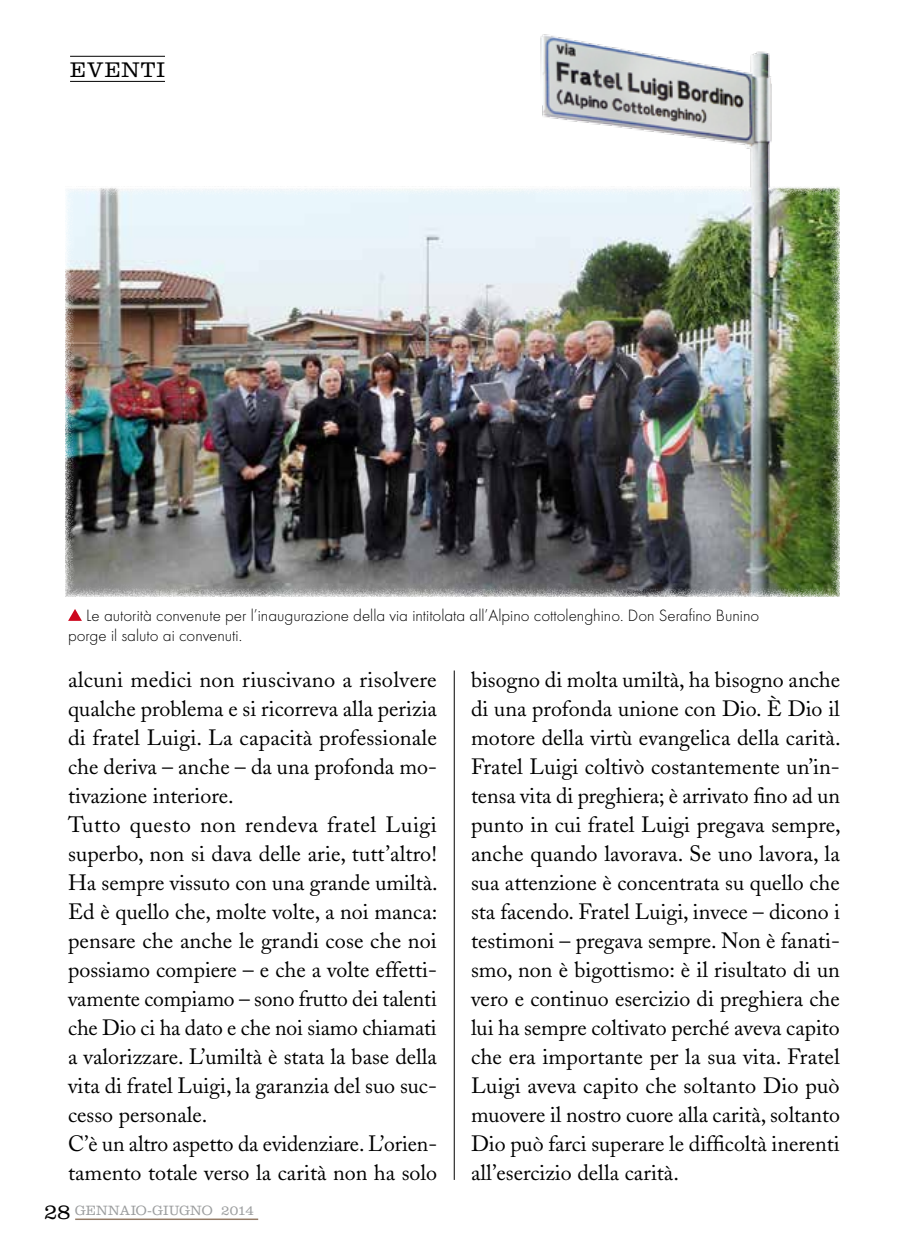
<style>
.page{position:relative;width:908px;height:1248px;background:#fff}
.page>*{position:absolute;margin:0;border:0;box-sizing:border-box;transform-origin:0 0}
.t1{font:22px/29px "Adobe Caslon";color:#000}
.t2{font:300 22px "Clarendon";color:#000}
.t3{font:300 17px/20px "Function LH";color:#000}
.t4{font:300 14px "Clarendon";letter-spacing:-.005em;color:#9c9e9f}
.s1{font-size:22px;color:#000}
</style>
<div class="page">
<hr style="left:75px;top:1218px;width:183px;height:1px;background:#957c67">
<hr style="left:453px;top:670px;width:1px;height:509px;background:#000">
<img style="left:65px;top:186px;width:774px;height:410px">
<img style="left:527px;top:34px;width:272px;height:168px">
<svg style="left:68px;top:609px;width:14px;height:11px"></svg>
<hr style="left:70px;top:56px;width:95px;height:1px;background:#000">
<hr style="left:70px;top:81px;width:95px;height:1px;background:#000">
<p class="t2" style="left:70px;top:57px;width:84px">EVENTI</p>
<p class="t3" style="left:68px;top:605px;width:692px;text-indent:18px">Le autorità convenute per l’inaugurazione della via intitolata all’Alpino cottolenghino. Don Serafino Bunino porge il saluto ai convenuti.</p>
<p class="t1" style="left:68px;top:665px;width:371px">alcuni medici non riuscivano a risolvere qualche problema e si ricorreva alla perizia di fratel Luigi. La capacità professionale che deriva – anche – da una profonda mo&shy;tivazione interiore.<br>Tutto questo non rendeva fratel Luigi superbo, non si dava delle arie, tutt’altro!<br>Ha sempre vissuto con una grande umiltà.<br>Ed è quello che, molte volte, a noi manca: pensare che anche le grandi cose che noi possiamo compiere – e che a volte effetti&shy;vamente compiamo – sono frutto dei talenti che Dio ci ha dato e che noi siamo chiamati a valorizzare. L’umiltà è stata la base della vita di fratel Luigi, la garanzia del suo suc&shy;cesso personale.<br>C’è un altro aspetto da evidenziare. L’orien&shy;tamento totale verso la carità non ha solo</p>
<p class="t1" style="left:471px;top:665px;width:371px;text-align:justify">bisogno di molta umiltà, ha bisogno anche di una profonda unione con Dio. È Dio il motore della virtù evangelica della carità.<br>Fratel Luigi coltivò costantemente un’in&shy;tensa vita di preghiera; è arrivato fino ad un punto in cui fratel Luigi pregava sempre, anche quando lavorava. Se uno lavora, la sua attenzione è concentrata su quello che sta facendo. Fratel Luigi, invece – dicono i testimoni – pregava sempre. Non è fanati&shy;smo, non è bigottismo: è il risultato di un vero e continuo esercizio di preghiera che lui ha sempre coltivato perché aveva capito che era importante per la sua vita. Fratel Luigi aveva capito che soltanto Dio può muovere il nostro cuore alla carità, soltanto Dio può farci superare le difficoltà inerenti all’esercizio della carità.</p>
<p class="t4" style="left:44px;top:1202px;width:44px"><span class="s1">28</span> GENN</p>
<p class="t4" style="left:119px;top:1202px;width:62px">AIO-GIUGNO</p>
<p class="t4" style="left:221px;top:1202px;width:34px">2014</p>
</div>
